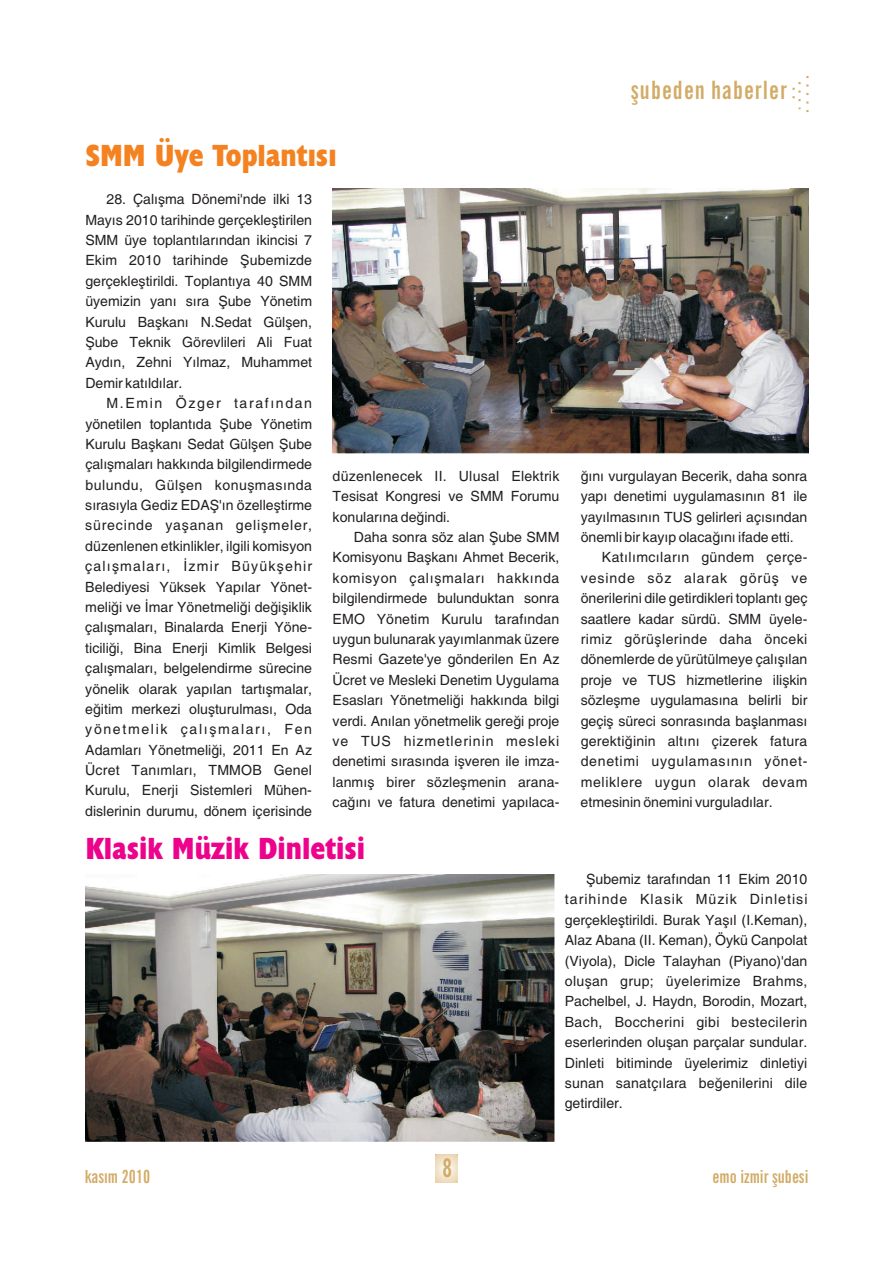
<style>
.page{position:relative;width:893px;height:1263px;background:#fff}
.page>*{position:absolute;margin:0;border:0;box-sizing:border-box;transform-origin:0 0}
.t1{font:700 condensed 30.9px "Humanist 521 BT Xtra";color:#ed028c}
.t2{font:700 condensed 30.9px "Humanist 521 BT Xtra";color:#f58220}
.t3{font:700 condensed 25.5px "News Gothic BT";color:#d2ab66;scale:.88 1}
.t4{font:700 extra-condensed 25.35px "News Gothic BT";letter-spacing:.045em;color:#d2ab66}
.t5{font:700 extra-condensed 18px "News Gothic BT";color:#d2ab66}
.t6{font:14.1px/20.4px "Helvetica";color:#231f20;text-align:justify}
.t7{font:14.1px "Helvetica";letter-spacing:.02em;color:#231f20}
.t8{font:14.1px "Helvetica";letter-spacing:.035em;color:#231f20}
.t9{font:14.1px "Helvetica";letter-spacing:.05em;color:#231f20}
.t10{font:14.1px "Helvetica";letter-spacing:.025em;color:#231f20}
.t11{font:14.1px "Helvetica";letter-spacing:.045em;color:#231f20}
.t12{font:14.1px "Helvetica";letter-spacing:.065em;color:#231f20}
</style>
<div class="page">
<svg style="left:792px;top:76px;width:16px;height:37px"></svg>
<svg style="left:436px;top:1154px;width:21px;height:28px"></svg>
<img style="left:333px;top:189px;width:475px;height:264px">
<img style="left:85px;top:874px;width:469px;height:267px">
<h1 class="t2" style="left:85px;top:143px;width:253px">SMM Üye Toplantısı</h1>
<p class="t6" style="left:85px;top:190px;width:228px;text-indent:21px">28. Çalışma Dönemi'nde ilki 13<br>Mayıs 2010 tarihinde gerçekleştirilen SMM üye toplantılarından ikincisi 7<br>Ekim 2010 tarihinde Şubemizde gerçekleştirildi. Toplantıya 40 SMM üyemizin yanı sıra Şube Yönetim Kurulu Başkanı N.Sedat Gülşen, Şube Teknik Görevlileri Ali Fuat Aydın, Zehni Yılmaz, Muhammet Demir katıldılar.</p>
<p class="t6" style="left:85px;top:394px;width:228px;text-indent:21px">M.Emin Özger tarafından yönetilen toplantıda Şube Yönetim Kurulu Başkanı Sedat Gülşen Şube çalışmaları hakkında bilgilendirmede bulundu, Gülşen konuşmasında sırasıyla Gediz EDAŞ'ın özelleştirme sürecinde yaşanan gelişmeler, düzenlenen etkinlikler, ilgili komisyon çalışmaları, İzmir Büyükşehir Belediyesi Yüksek Yapılar Yönet&shy;meliği ve İmar Yönetmeliği değişiklik çalışmaları, Binalarda Enerji Yöne&shy;ticiliği, Bina Enerji Kimlik Belgesi çalışmaları, belgelendirme sürecine yönelik olarak yapılan tartışmalar, eğitim merkezi oluşturulması, Oda yönetmelik çalışmaları, Fen Adamları Yönetmeliği, 2011 En Az Ücret Tanımları, TMMOB Genel Kurulu, Enerji Sistemleri Mühen&shy;dislerinin durumu, dönem içerisinde</p>
<p class="t6" style="left:333px;top:467px;width:228px">düzenlenecek II. Ulusal Elektrik Tesisat Kongresi ve SMM Forumu konularına değindi.</p>
<p class="t6" style="left:333px;top:528px;width:228px;text-indent:21px">Daha sonra söz alan Şube SMM Komisyonu Başkanı Ahmet Becerik, komisyon çalışmaları hakkında bilgilendirmede bulunduktan sonra EMO Yönetim Kurulu tarafından uygun bulunarak yayımlanmak üzere Resmi Gazete'ye gönderilen En Az Ücret ve Mesleki Denetim Uygulama Esasları Yönetmeliği hakkında bilgi verdi. Anılan yönetmelik gereği proje ve TUS hizmetlerinin mesleki denetimi sırasında işveren ile imza&shy;lanmış birer sözleşmenin arana&shy;cağını ve fatura denetimi yapılaca-</p>
<h1 class="t1" style="left:85px;top:835px;width:281px">Klasik Müzik Dinletisi</h1>
<h3 class="t4" style="left:631px;top:79px;width:157px">şubeden haberler</h3>
<p class="t6" style="left:581px;top:467px;width:228px">ğını vurgulayan Becerik, daha sonra</p>
<p class="t6" style="left:581px;top:487px;width:228px">yapı denetimi uygulamasının 81 ile</p>
<p class="t6" style="left:581px;top:508px;width:228px">yayılmasının TUS gelirleri açısından</p>
<p class="t6" style="left:581px;top:528px;width:215px">önemli bir kayıp olacağını ifade etti.</p>
<p class="t10" style="left:602px;top:552px;width:207px">Katılımcıların gündem çerçe-</p>
<p class="t12" style="left:581px;top:573px;width:228px">vesinde söz alarak görüş ve</p>
<p class="t6" style="left:581px;top:589px;width:228px">önerilerini dile getirdikleri toplantı geç</p>
<p class="t6" style="left:581px;top:610px;width:228px">saatlere kadar sürdü. SMM üyele-</p>
<p class="t8" style="left:581px;top:634px;width:228px">rimiz görüşlerinde daha önceki</p>
<p class="t6" style="left:581px;top:650px;width:228px">dönemlerde de yürütülmeye çalışılan</p>
<p class="t6" style="left:581px;top:671px;width:228px">proje ve TUS hizmetlerine ilişkin</p>
<p class="t6" style="left:581px;top:691px;width:228px">sözleşme uygulamasına belirli bir</p>
<p class="t6" style="left:581px;top:712px;width:228px">geçiş süreci sonrasında başlanması</p>
<p class="t7" style="left:581px;top:736px;width:228px">gerektiğinin altını çizerek fatura</p>
<p class="t9" style="left:581px;top:756px;width:228px">denetimi uygulamasının yönet-</p>
<p class="t11" style="left:581px;top:776px;width:228px">meliklere uygun olarak devam</p>
<p class="t6" style="left:581px;top:793px;width:194px">etmesinin önemini vurguladılar.</p>
<p class="t5" style="left:85px;top:1169px;width:67px">kasım 2010</p>
<h2 class="t3" style="left:442px;top:1158px;width:12px">8</h2>
<p class="t6" style="left:565px;top:870px;width:244px;text-indent:21px">Şubemiz tarafından 11 Ekim 2010 tarihinde Klasik Müzik Dinletisi gerçekleştirildi. Burak Yaşıl (I.Keman), Alaz Abana (II. Keman), Öykü Canpolat (Viyola), Dicle Talayhan (Piyano)'dan oluşan grup; üyelerimize Brahms, Pachelbel, J. Haydn, Borodin, Mozart, Bach, Boccherini gibi bestecilerin eserlerinden oluşan parçalar sundular.<br>Dinleti bitiminde üyelerimiz dinletiyi sunan sanatçılara beğenilerini dile getirdiler.</p>
<p class="t5" style="left:713px;top:1169px;width:97px">emo izmir şubesi</p>
</div>
